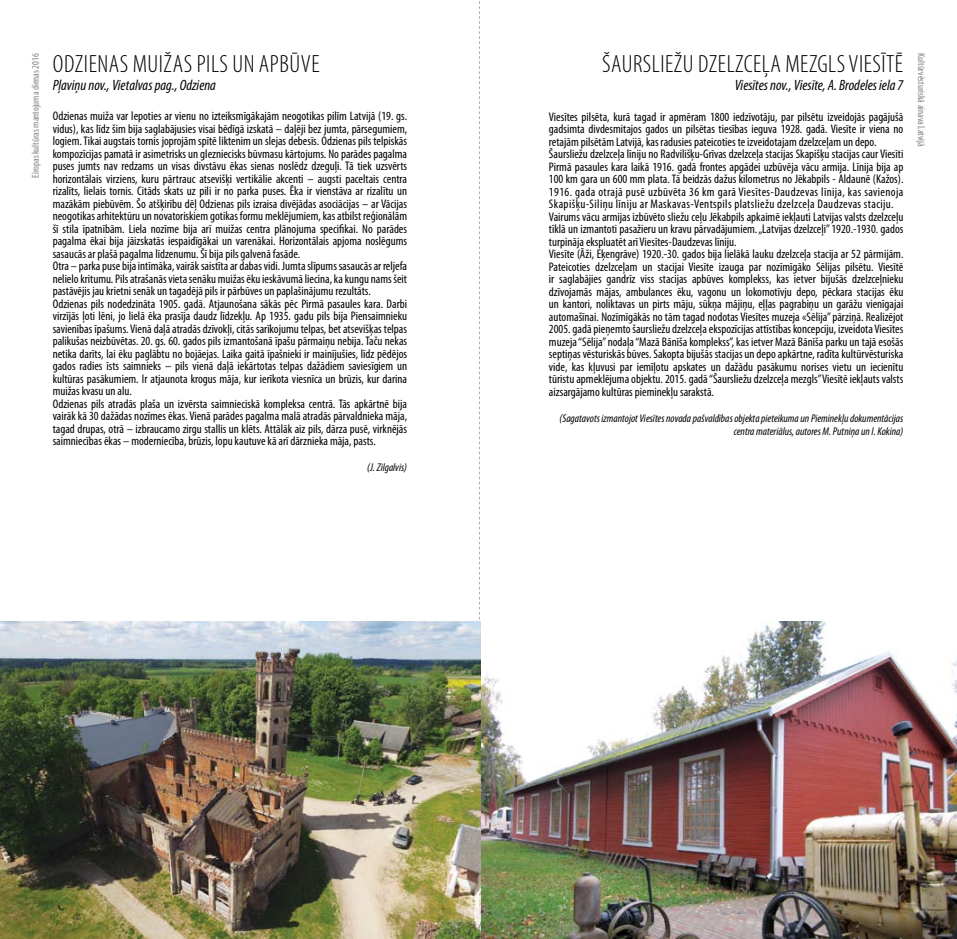
<style>
.page{position:relative;width:957px;height:939px;background:#fff}
.page>*{position:absolute;margin:0;border:0;box-sizing:border-box;transform-origin:0 0}
.t1{font:300 condensed 25px "Myriad Pro";letter-spacing:.02em;color:#000}
.t2{font:italic condensed 15px "Myriad Pro";color:#000}
.t3{font:condensed 12.5px/12.5px "Myriad Pro";color:#000}
.t4{font:italic condensed 11.25px/13.5px "Myriad Pro";color:#000;text-align:right}
.t5{font:condensed 10px "Myriad Pro";color:#808285}
</style>
<div class="page">
<svg style="left:479px;top:1px;width:1px;height:621px"></svg>
<img style="left:0;top:622px;width:957px;height:317px">
<h1 class="t1" style="left:53px;top:49px;width:21px">ODZIENAS</h1>
<h1 class="t1" style="left:133px;top:49px;width:178px">MUIŽASPILS UNAPBŪVE</h1>
<p class="t2" style="left:53px;top:76px;width:165px">Pļaviņu nov., Vietalvas pag., Odziena</p>
<p class="t3" style="left:53px;top:110px;width:356px">Odzienas muiža var lepoties ar vienu no izteiksmīgākajām neogotikas pilīm Latvijā (19. gs. vidus), kas līdz šim bija saglabājusies visai bēdīgā izskatā – daļēji bez jumta, pārsegumiem, logiem. Tikai augstais tornis joprojām spītē liktenim un slejas debesīs. Odzienas pils telpiskās kompozīcijas pamatā ir asimetrisks un glezniecisks būvmasu kārtojums. No parādes pagalma puses jumts nav redzams un visas divstāvu ēkas sienas noslēdz dzeguļi. Tā tiek uzsvērts horizontālais virziens, kuru pārtrauc atsevišķi vertikālie akcenti – augsti paceltais centra rizalīts, lielais tornis. Citāds skats uz pili ir no parka puses. Ēka ir vienstāva ar rizalītu un mazākām piebūvēm. Šo atšķirību dēļ Odzienas pils izraisa divējādas asociācijas – ar Vācijas neogotikas arhitektūru un novatoriskiem gotikas formu meklējumiem, kas atbilst reģionālām šī stila īpatnībām. Liela nozīme bija arī muižas centra plānojuma specifikai. No parādes pagalma ēkai bija jāizskatās iespaidīgākai un varenākai. Horizontālais apjoma noslēgums sasaucās ar plašā pagalma līdzenumu. Šī bija pils galvenā fasāde.<br>Otra – parka puse bija intīmāka, vairāk saistīta ar dabas vidi. Jumta slīpums sasaucās ar reljefa nelielo kritumu. Pils atrašanās vieta senāku muižas ēku ieskāvumā liecina, ka kungu nams šeit pastāvējis jau krietni senāk un tagadējā pils ir pārbūves un paplašinājumu rezultāts.<br>Odzienas pils nodedzināta 1905. gadā. Atjaunošana sākās pēc Pirmā pasaules kara. Darbi virzījās ļoti lēni, jo lielā ēka prasīja daudz līdzekļu. Ap 1935. gadu pils bija Piensaimnieku savienības īpašums. Vienā daļā atradās dzīvokļi, citās sarīkojumu telpas, bet atsevišķas telpas palikušas neizbūvētas. 20. gs. 60. gados pils izmantošanā īpašu pārmaiņu nebija. Taču nekas netika darīts, lai ēku paglābtu no bojāejas. Laika gaitā īpašnieki ir mainījušies, līdz pēdējos gados radies īsts saimnieks – pils vienā daļā iekārtotas telpas dažādiem saviesīgiem un kultūras pasākumiem. Ir atjaunota krogus māja, kur ierīkota viesnīca un brūzis, kur darina muižas kvasu un alu.<br>Odzienas pils atradās plaša un izvērsta saimnieciskā kompleksa centrā. Tās apkārtnē bija vairāk kā 30 dažādas nozīmes ēkas. Vienā parādes pagalma malā atradās pārvaldnieka māja, tagad drupas, otrā – izbraucamo zirgu stallis un klēts. Attālāk aiz pils, dārza pusē, virknējās saimniecības ēkas – moderniecība, brūzis, lopu kautuve kā arī dārznieka māja, pasts.</p>
<p class="t4" style="left:367px;top:461px;width:41px">(J. Zilgalvis)</p>
<h1 class="t1" style="left:602px;top:49px;width:19px">ŠAURSLIE</h1>
<h1 class="t1" style="left:674px;top:49px;width:34px">ŽU DZELZCE</h1>
<h1 class="t1" style="left:762px;top:49px;width:35px">ĻA MEZGLS</h1>
<h1 class="t1" style="left:848px;top:49px;width:19px">VIESĪTĒ</h1>
<p class="t2" style="left:735px;top:76px;width:170px">Viesītes nov., Viesīte, A. Brodeles iela 7</p>
<p class="t3" style="left:549px;top:110px;width:356px">Viesītes pilsēta, kurā tagad ir apmēram 1800 iedzīvotāju, par pilsētu izveidojās pagājušā gadsimta divdesmitajos gados un pilsētas tiesības ieguva 1928. gadā. Viesīte ir viena no retajām pilsētām Latvijā, kas radusies pateicoties te izveidotajam dzelzceļam un depo.<br>Šaursliežu dzelzceļa līniju no Radvilišķu-Grīvas dzelzceļa stacijas Skapišķu stacijas caur Viesīti Pirmā pasaules kara laikā 1916. gadā frontes apgādei uzbūvēja vācu armija. Līnija bija ap 100 km gara un 600 mm plata. Tā beidzās dažus kilometrus no Jēkabpils - Aldaunē (Kažos).<br>1916. gada otrajā pusē uzbūvēta 36 km garā Viesītes-Daudzevas līnija, kas savienoja Skapišķu-Siliņu līniju ar Maskavas-Ventspils platsliežu dzelzceļa Daudzevas staciju.<br>Vairums vācu armijas izbūvēto sliežu ceļu Jēkabpils apkaimē iekļauti Latvijas valsts dzelzceļu tīklā un izmantoti pasažieru un kravu pārvadājumiem. „Latvijas dzelzceļi” 1920.-1930. gados turpināja ekspluatēt arī Viesītes-Daudzevas līniju.<br>Viesīte (Āži, Eķengrāve) 1920.-30. gados bija lielākā lauku dzelzceļa stacija ar 52 pārmijām.<br>Pateicoties dzelzceļam un stacijai Viesīte izauga par nozīmīgāko Sēlijas pilsētu. Viesītē ir saglabājies gandrīz viss stacijas apbūves komplekss, kas ietver bijušās dzelzceļnieku dzīvojamās mājas, ambulances ēku, vagonu un lokomotīvju depo, pēckara stacijas ēku un kantori, noliktavas un pirts māju, sūkņa mājiņu, eļļas pagrabiņu un garāžu vienīgajai automašīnai. Nozīmīgākās no tām tagad nodotas Viesītes muzeja «Sēlija” pārziņā. Realizējot 2005. gadā pieņemto šaursliežu dzelzceļa ekspozīcijas attīstības koncepciju, izveidota Viesītes muzeja “Sēlija” nodaļa “Mazā Bānīša komplekss”, kas ietver Mazā Bānīša parku un tajā esošās septiņas vēsturiskās būves. Sakopta bijušās stacijas un depo apkārtne, radīta kultūrvēsturiska vide, kas kļuvusi par iemīļotu apskates un dažādu pasākumu norises vietu un iecienītu tūristu apmeklējuma objektu. 2015. gadā “Šaursliežu dzelzceļa mezgls” Viesītē iekļauts valsts aizsargājamo kultūras pieminekļu sarakstā.</p>
<p class="t4" style="left:559px;top:411px;width:345px">(Sagatavots izmantojot Viesītes novada pašvaldības objekta pieteikuma un Pieminekļu dokumentācijas centra materiālus, autores M. Putniņa un I. Kokina)</p>
<p class="t5" style="left:29px;top:178px;width:126px;rotate:-90deg">Eiropas kultūras mantojuma dienas 2016</p>
<p class="t5" style="left:927px;top:53px;width:95px;rotate:90deg">Kultūrvēsturiskā ainava Latvijā</p>
</div>
